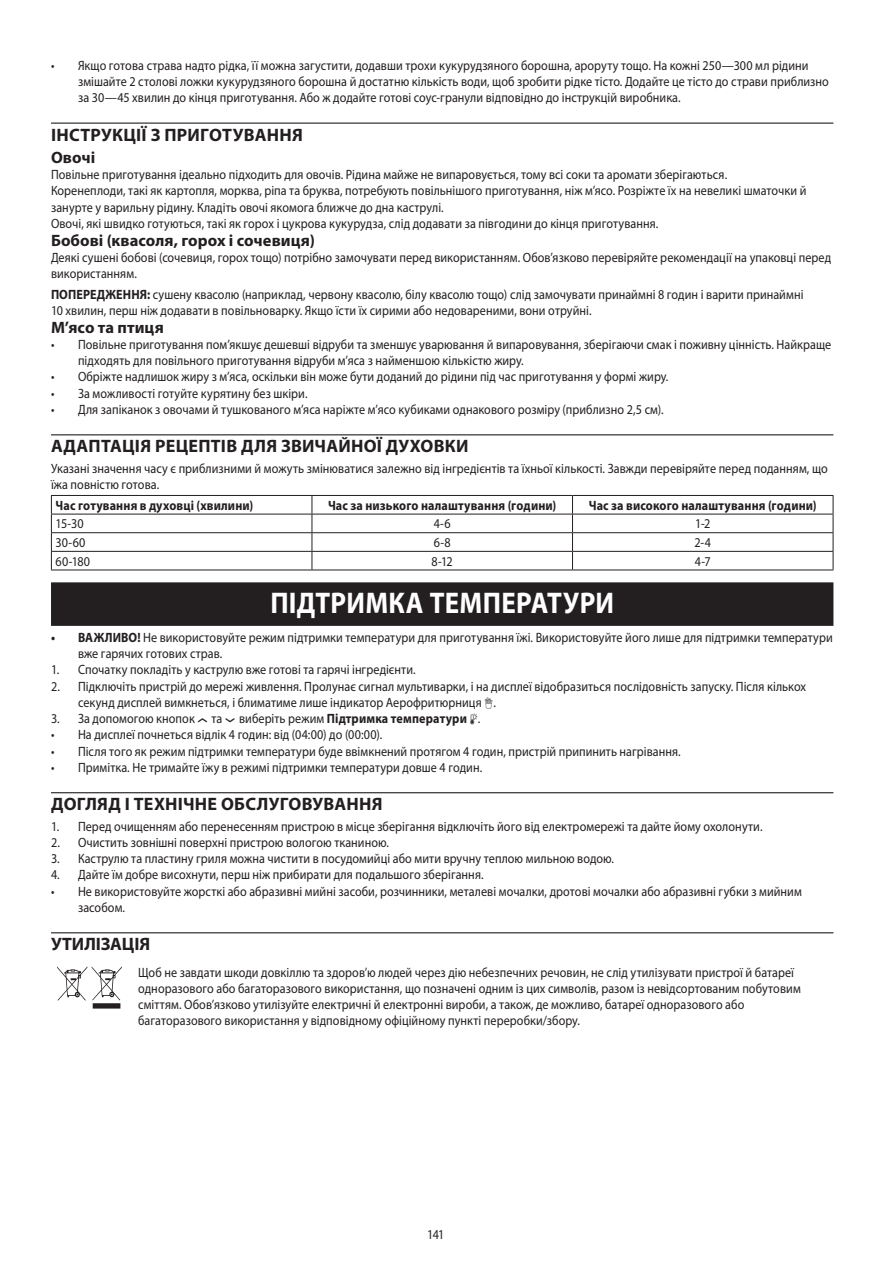
<style>
.page{position:relative;width:893px;height:1263px;background:#fff}
.page>*{position:absolute;margin:0;border:0;box-sizing:border-box;transform-origin:0 0}
.default{font:60px "Myriad Mine";color:#231f20;scale:.9 1}
.Section_Heading{font:700 30px "Myriad Pro";letter-spacing:.01em;color:#fff;scale:.9 1}
.heading{font:700 18px "Myriad Pro";letter-spacing:.015em;color:#231f20}
.heading-2{font:700 18px "Myriad Pro";letter-spacing:-.005em;color:#231f20}
.sub_heading{font:700 16.5px "Myriad Pro";letter-spacing:.005em;color:#231f20}
.default-2{font:13.5px/16.2px "Myriad Pro";letter-spacing:.005em;color:#231f20;scale:.9 1}
.default-3{font:700 13.5px "Myriad Pro";letter-spacing:.01em;color:#231f20;scale:.9 1}
.s1{font-weight:700}
.s2{font-family:"Myriad Fryer"}
</style>
<div class="page">
<hr style="left:51px;top:123px;width:782px;height:1px;background:#231f20">
<hr style="left:51px;top:434px;width:782px;height:1px;background:#231f20">
<div style="left:51px;top:582px;width:782px;height:44px;background:#231f20"></div>
<hr style="left:51px;top:792px;width:782px;height:1px;background:#231f20">
<hr style="left:51px;top:932px;width:782px;height:1px;background:#231f20">
<hr style="left:51px;top:495px;width:261px;height:1px;background:#231f20">
<hr style="left:312px;top:495px;width:260px;height:1px;background:#231f20">
<hr style="left:572px;top:495px;width:261px;height:1px;background:#231f20">
<hr style="left:51px;top:514px;width:261px;height:1px;background:#231f20">
<hr style="left:312px;top:514px;width:260px;height:1px;background:#231f20">
<hr style="left:572px;top:514px;width:261px;height:1px;background:#231f20">
<hr style="left:51px;top:532px;width:261px;height:1px;background:#231f20">
<hr style="left:312px;top:532px;width:260px;height:1px;background:#231f20">
<hr style="left:572px;top:532px;width:261px;height:1px;background:#231f20">
<hr style="left:51px;top:551px;width:261px;height:1px;background:#231f20">
<svg style="left:51px;top:496px;width:1px;height:74px"></svg>
<hr style="left:312px;top:551px;width:260px;height:1px;background:#231f20">
<svg style="left:312px;top:496px;width:1px;height:74px"></svg>
<hr style="left:572px;top:551px;width:261px;height:1px;background:#231f20">
<svg style="left:572px;top:496px;width:1px;height:74px"></svg>
<svg style="left:833px;top:496px;width:1px;height:74px"></svg>
<hr style="left:51px;top:570px;width:261px;height:1px;background:#231f20">
<hr style="left:312px;top:570px;width:260px;height:1px;background:#231f20">
<hr style="left:572px;top:570px;width:261px;height:1px;background:#231f20">
<p class="default-2" style="left:78px;top:57px;width:836px;text-indent:-27px">• Якщо готова страва надто рідка, її можна загустити, додавши трохи кукурудзяного борошна, ароруту тощо. На кожні 250—300 мл рідини змішайте 2 столові ложки кукурудзяного борошна й достатню кількість води, щоб зробити рідке тісто. Додайте це тісто до страви приблизно за 30—45 хвилин до кінця приготування. Або ж додайте готові соус-гранули відповідно до інструкцій виробника.</p>
<p class="heading" style="left:51px;top:125px;width:253px">ІНСТРУКЦІЇ З ПРИГОТУВАННЯ</p>
<p class="sub_heading" style="left:51px;top:148px;width:46px">Овочі</p>
<p class="default-2" style="left:51px;top:167px;width:753px">Повільне приготування ідеально підходить для овочів. Рідина майже не випаровується, тому всі соки та аромати зберігаються.</p>
<p class="default-2" style="left:51px;top:183px;width:841px">Коренеплоди, такі як картопля, морква, ріпа та бруква, потребують повільнішого приготування, ніж м’ясо. Розріжте їх на невеликі шматочки й занурте у варильну рідину. Кладіть овочі якомога ближче до дна каструлі.</p>
<p class="default-2" style="left:51px;top:215px;width:676px">Овочі, які швидко готуються, такі як горох і цукрова кукурудза, слід додавати за півгодини до кінця приготування.</p>
<p class="sub_heading" style="left:51px;top:231px;width:265px">Бобові (квасоля, горох і сочевиця)</p>
<p class="default-2" style="left:51px;top:250px;width:868px">Деякі сушені бобові (сочевиця, горох тощо) потрібно замочувати перед використанням. Обов’язково перевіряйте рекомендації на упаковці перед використанням.</p>
<p class="default-2" style="left:51px;top:286px;width:838px"><span class="s1">ПОПЕРЕДЖЕННЯ:</span> сушену квасолю (наприклад, червону квасолю, білу квасолю тощо) слід замочувати принаймні 8 годин і варити принаймні<br>10 хвилин, перш ніж додавати в повільноварку. Якщо їсти їх сирими або недовареними, вони отруйні.</p>
<p class="sub_heading" style="left:51px;top:318px;width:114px">М’ясо та птиця</p>
<p class="default-2" style="left:78px;top:337px;width:838px;text-indent:-27px">• Повільне приготування пом’якшує дешевші відруби та зменшує уварювання й випаровування, зберігаючи смак і поживну цінність. Найкраще підходять для повільного приготування відруби м’яса з найменшою кількістю жиру.</p>
<p class="default-2" style="left:51px;top:369px;width:688px">• Обріжте надлишок жиру з м’яса, оскільки він може бути доданий до рідини під час приготування у формі жиру.</p>
<p class="default-2" style="left:51px;top:385px;width:287px">• За можливості готуйте курятину без шкіри.</p>
<p class="default-2" style="left:51px;top:401px;width:682px">• Для запіканок з овочами й тушкованого м’яса наріжте м’ясо кубиками однакового розміру (приблизно 2,5 см).</p>
<p class="heading" style="left:51px;top:436px;width:419px">АДАПТАЦІЯ РЕЦЕПТІВ ДЛЯ ЗВИЧАЙНОЇ ДУХОВКИ</p>
<p class="default-2" style="left:51px;top:460px;width:865px">Указані значення часу є приблизними й можуть змінюватися залежно від інгредієнтів та їхньої кількості. Завжди перевіряйте перед поданням, що їжа повністю готова.</p>
<p class="default-3" style="left:56px;top:498px;width:221px">Час готування в духовці (хвилини)</p>
<p class="default-3" style="left:328px;top:498px;width:255px">Час за низького налаштування (години)</p>
<p class="default-3" style="left:589px;top:498px;width:255px">Час за високого налаштування (години)</p>
<p class="default-2" style="left:56px;top:516px;width:33px">15-30</p>
<p class="default-2" style="left:434px;top:516px;width:21px">4-6</p>
<p class="default-2" style="left:695px;top:516px;width:18px">1-2</p>
<p class="default-2" style="left:56px;top:535px;width:35px">30-60</p>
<p class="default-2" style="left:434px;top:535px;width:20px">6-8</p>
<p class="default-2" style="left:694px;top:535px;width:20px">2-4</p>
<p class="default-2" style="left:56px;top:553px;width:40px">60-180</p>
<p class="default-2" style="left:432px;top:553px;width:25px">8-12</p>
<p class="default-2" style="left:695px;top:553px;width:19px">4-7</p>
<p class="Section_Heading" style="left:270px;top:586px;width:383px">ПІДТРИМКА ТЕМПЕРАТУРИ</p>
<p class="default-2" style="left:78px;top:630px;width:840px;text-indent:-27px"><span class="s1">• ВАЖЛИВО!</span> Не використовуйте режим підтримки температури для приготування їжі. Використовуйте його лише для підтримки температури вже гарячих готових страв.</p>
<p class="default-2" style="left:51px;top:662px;width:407px">1. Спочатку покладіть у каструлю вже готові та гарячі інгредієнти.</p>
<p class="default-2" style="left:78px;top:678px;width:811px;text-indent:-27px">2. Підключіть пристрій до мережі живлення. Пролунає сигнал мультиварки, і на дисплеї відобразиться послідовність запуску. Після кількох секунд дисплей вимкнеться, і блиматиме лише індикатор Аерофритюрниця <span class="s2">a</span>.</p>
<p class="default-2" style="left:51px;top:711px;width:478px">3. За допомогою кнопок <span class="s2">i</span> та <span class="s2">j</span> виберіть режим <span class="s1">Підтримка температури</span> <span class="s2">f</span>.</p>
<p class="default-2" style="left:51px;top:727px;width:369px">• На дисплеї почнеться відлік 4 годин: від (04:00) до (00:00).</p>
<p class="default-2" style="left:51px;top:743px;width:701px">• Після того як режим підтримки температури буде ввімкнений протягом 4 годин, пристрій припинить нагрівання.</p>
<p class="default-2" style="left:51px;top:759px;width:481px">• Примітка. Не тримайте їжу в режимі підтримки температури довше 4 годин.</p>
<p class="heading" style="left:51px;top:794px;width:333px">ДОГЛЯД І ТЕХНІЧНЕ ОБСЛУГОВУВАННЯ</p>
<p class="default-2" style="left:51px;top:818px;width:792px">1. Перед очищенням або перенесенням пристрою в місце зберігання відключіть його від електромережі та дайте йому охолонути.</p>
<p class="default-2" style="left:51px;top:835px;width:377px">2. Очистить зовнішні поверхні пристрою вологою тканиною.</p>
<p class="default-2" style="left:51px;top:851px;width:627px">3. Каструлю та пластину гриля можна чистити в посудомийці або мити вручну теплою мильною водою.</p>
<p class="default-2" style="left:51px;top:867px;width:482px">4. Дайте їм добре висохнути, перш ніж прибирати для подальшого зберігання.</p>
<p class="default-2" style="left:78px;top:883px;width:806px;text-indent:-27px">• Не використовуйте жорсткі або абразивні мийні засоби, розчинники, металеві мочалки, дротові мочалки або абразивні губки з мийним засобом.</p>
<p class="heading-2" style="left:51px;top:934px;width:101px">УТИЛІЗАЦІЯ</p>
<p class="default" style="left:57px;top:958px;width:76px">W</p>
<p class="default-2" style="left:138px;top:964px;width:738px">Щоб не завдати шкоди довкіллю та здоров’ю людей через дію небезпечних речовин, не слід утилізувати пристрої й батареї одноразового або багаторазового використання, що позначені одним із цих символів, разом із невідсортованим побутовим сміттям. Обов’язково утилізуйте електричні й електронні вироби, а також, де можливо, батареї одноразового або багаторазового використання у відповідному офіційному пункті переробки/збору.</p>
<p class="default-2" style="left:427px;top:1227px;width:21px">141</p>
</div>
